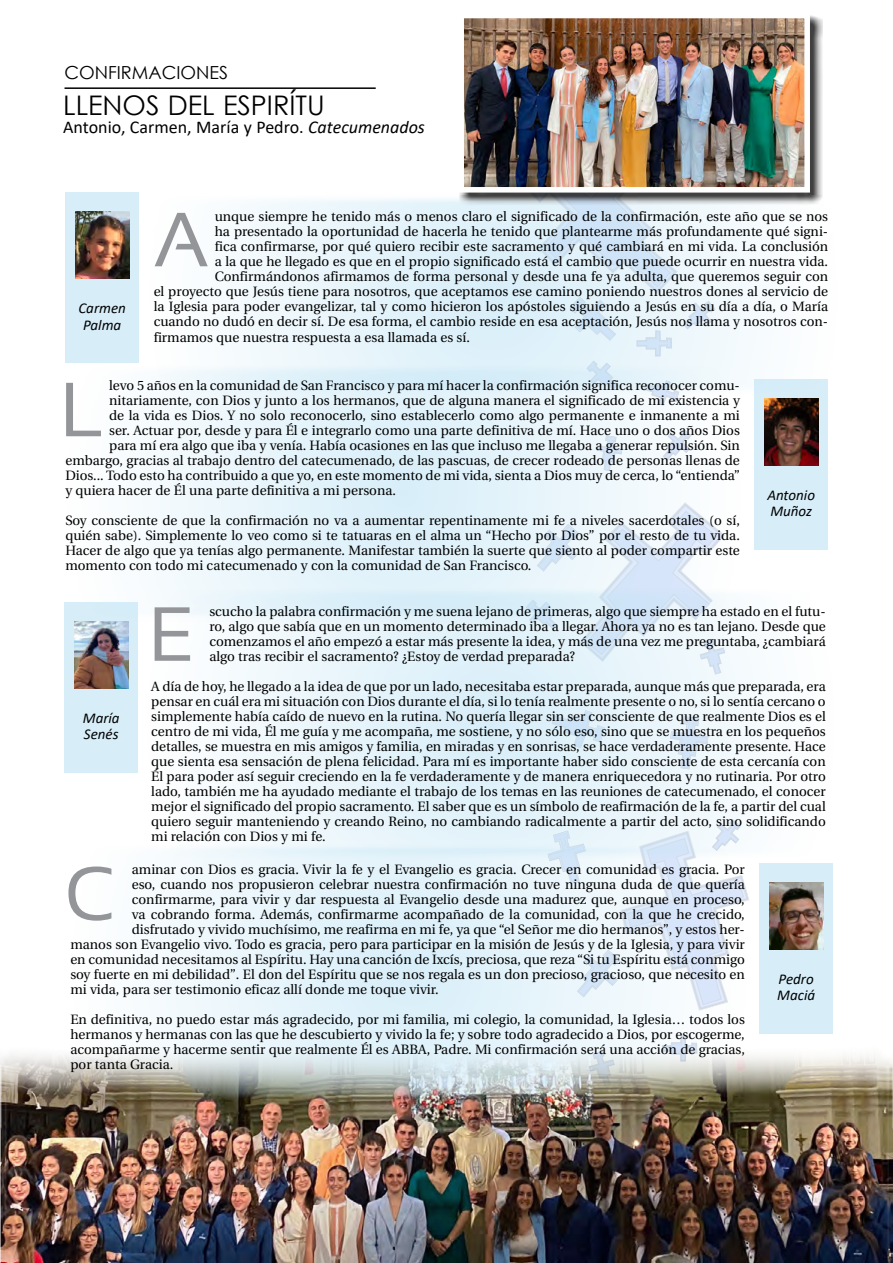
<style>
.page{position:relative;width:893px;height:1263px;background:#fff}
.page>*{position:absolute;margin:0;border:0;box-sizing:border-box;transform-origin:0 0}
.t1{font:76.5px "Sansation";color:#939598}
.t2{font:27px "Century Gothic";color:#000}
.t3{font:18px "Calibri";color:#000}
.t4{font:18px "Century Gothic";color:#000}
.t5{font:italic 15px/16.5px "Calibri";color:#000}
.t6{font:13.5px/15px "Utopia";color:#000;text-align:justify}
.s1{font-style:italic}
</style>
<div class="page">
<img style="left:1px;top:1054px;width:891px;height:209px">
<div style="left:66px;top:193px;width:73px;height:170px;background:#d7eef9"></div>
<svg style="left:235px;top:194px;width:520px;height:201px;fill:#e6f4fb"></svg>
<hr style="left:65px;top:87px;width:311px;height:2px;background:#000">
<img style="left:76px;top:211px;width:54px;height:68px">
<svg style="left:150px;top:364px;width:592px;height:223px;fill:#e7f5fb"></svg>
<div style="left:755px;top:379px;width:73px;height:171px;background:#d7eef9"></div>
<img style="left:765px;top:398px;width:54px;height:68px">
<div style="left:65px;top:602px;width:73px;height:171px;background:#d7eef9"></div>
<svg style="left:167px;top:587px;width:582px;height:256px;fill:#e8f5fb"></svg>
<img style="left:75px;top:621px;width:54px;height:68px">
<svg style="left:70px;top:843px;width:677px;height:258px"></svg>
<div style="left:760px;top:863px;width:73px;height:171px;background:#d7eef9"></div>
<img style="left:770px;top:882px;width:54px;height:68px">
<div style="left:460px;top:14px;width:363px;height:191px;background:#000;opacity:.75"></div>
<img style="left:465px;top:20px;width:338px;height:166px">
<div style="left:458px;top:13px;width:352px;height:180px;border:6px solid #fff"></div>
<h3 class="t4" style="left:65px;top:60px;width:165px">CONFIRMACIONES</h3>
<h2 class="t2" style="left:63px;top:87px;width:263px">LLENOS DEL ESPIRÍTU</h2>
<h3 class="t3" style="left:63px;top:115px;width:363px">Antonio, Carmen, María y Pedro. <span class="s1">Catecumenados</span></h3>
<p class="t5" style="left:78px;top:299px;width:49px;text-align:center">Carmen<br>Palma</p>
<p class="t6" style="left:215px;top:210px;width:615px">unque siempre he tenido más o menos claro el significado de la confirmación, este año que se nos</p>
<p class="t6" style="left:215px;top:225px;width:615px">ha presentado la oportunidad de hacerla he tenido que plantearme más profundamente qué signi-</p>
<p class="t6" style="left:215px;top:240px;width:615px">fica confirmarse, por qué quiero recibir este sacramento y qué cambiará en mi vida. La conclusión</p>
<p class="t6" style="left:215px;top:255px;width:615px">a la que he llegado es que en el propio significado está el cambio que puede ocurrir en nuestra vida.</p>
<p class="t6" style="left:215px;top:270px;width:615px">Confirmándonos afirmamos de forma personal y desde una fe ya adulta, que queremos seguir con</p>
<p class="t6" style="left:154px;top:285px;width:676px">el proyecto que Jesús tiene para nosotros, que aceptamos ese camino poniendo nuestros dones al servicio de</p>
<p class="t6" style="left:154px;top:300px;width:676px">la Iglesia para poder evangelizar, tal y como hicieron los apóstoles siguiendo a Jesús en su día a día, o María</p>
<p class="t6" style="left:154px;top:315px;width:676px">cuando no dudó en decir sí. De esa forma, el cambio reside en esa aceptación, Jesús nos llama y nosotros con-</p>
<p class="t6" style="left:154px;top:330px;width:318px">firmamos que nuestra respuesta a esa llamada es sí.</p>
<h1 class="t1" style="left:154px;top:197px;width:57px">A</h1>
<p class="t6" style="left:109px;top:378px;width:632px">levo 5 años en la comunidad de San Francisco y para mí hacer la confirmación significa reconocer comu-</p>
<p class="t6" style="left:109px;top:393px;width:632px">nitariamente, con Dios y junto a los hermanos, que de alguna manera el significado de mi existencia y</p>
<p class="t6" style="left:109px;top:408px;width:632px">de la vida es Dios. Y no solo reconocerlo, sino establecerlo como algo permanente e inmanente a mi</p>
<p class="t6" style="left:109px;top:423px;width:632px">ser. Actuar por, desde y para Él e integrarlo como una parte definitiva de mí. Hace uno o dos años Dios</p>
<p class="t6" style="left:109px;top:438px;width:632px">para mí era algo que iba y venía. Había ocasiones en las que incluso me llegaba a generar repulsión. Sin</p>
<p class="t6" style="left:65px;top:453px;width:676px">embargo, gracias al trabajo dentro del catecumenado, de las pascuas, de crecer rodeado de personas llenas de</p>
<p class="t6" style="left:65px;top:468px;width:676px">Dios... Todo esto ha contribuido a que yo, en este momento de mi vida, sienta a Dios muy de cerca, lo “entienda”</p>
<p class="t6" style="left:65px;top:483px;width:332px">y quiera hacer de Él una parte definitiva a mi persona.</p>
<p class="t6" style="left:65px;top:513px;width:676px">Soy consciente de que la confirmación no va a aumentar repentinamente mi fe a niveles sacerdotales (o sí, quién sabe). Simplemente lo veo como si te tatuaras en el alma un “Hecho por Dios” por el resto de tu vida.<br>Hacer de algo que ya tenías algo permanente. Manifestar también la suerte que siento al poder compartir este momento con todo mi catecumenado y con la comunidad de San Francisco.</p>
<h1 class="t1" style="left:60px;top:367px;width:45px">L</h1>
<p class="t5" style="left:767px;top:486px;width:49px">Antonio<br>Muñoz</p>
<p class="t5" style="left:83px;top:709px;width:38px">María<br>Senés</p>
<p class="t6" style="left:209px;top:604px;width:618px">scucho la palabra confirmación y me suena lejano de primeras, algo que siempre ha estado en el futu&shy;ro, algo que sabía que en un momento determinado iba a llegar. Ahora ya no es tan lejano. Desde que comenzamos el año empezó a estar más presente la idea, y más de una vez me preguntaba, ¿cambiará algo tras recibir el sacramento? ¿Estoy de verdad preparada?</p>
<p class="t6" style="left:151px;top:679px;width:676px">A día de hoy, he llegado a la idea de que por un lado, necesitaba estar preparada, aunque más que preparada, era pensar en cuál era mi situación con Dios durante el día, si lo tenía realmente presente o no, si lo sentía cercano o simplemente había caído de nuevo en la rutina. No quería llegar sin ser consciente de que realmente Dios es el centro de mi vida, Él me guía y me acompaña, me sostiene, y no sólo eso, sino que se muestra en los pequeños detalles, se muestra en mis amigos y familia, en miradas y en sonrisas, se hace verdaderamente presente. Hace que sienta esa sensación de plena felicidad. Para mí es importante haber sido consciente de esta cercanía con Él para poder así seguir creciendo en la fe verdaderamente y de manera enriquecedora y no rutinaria. Por otro lado, también me ha ayudado mediante el trabajo de los temas en las reuniones de catecumenado, el conocer mejor el significado del propio sacramento. El saber que es un símbolo de reafirmación de la fe, a partir del cual quiero seguir manteniendo y creando Reino, no cambiando radicalmente a partir del acto, sino solidificando mi relación con Dios y mi fe.</p>
<h1 class="t1" style="left:148px;top:591px;width:47px">E</h1>
<p class="t6" style="left:132px;top:862px;width:615px">aminar con Dios es gracia. Vivir la fe y el Evangelio es gracia. Crecer en comunidad es gracia. Por</p>
<p class="t6" style="left:132px;top:877px;width:615px">eso, cuando nos propusieron celebrar nuestra confirmación no tuve ninguna duda de que quería</p>
<p class="t6" style="left:132px;top:892px;width:615px">confirmarme, para vivir y dar respuesta al Evangelio desde una madurez que, aunque en proceso,</p>
<p class="t6" style="left:132px;top:907px;width:615px">va cobrando forma. Además, confirmarme acompañado de la comunidad, con la que he crecido,</p>
<p class="t6" style="left:132px;top:922px;width:615px">disfrutado y vivido muchísimo, me reafirma en mi fe, ya que “el Señor me dio hermanos”, y estos her-</p>
<p class="t6" style="left:70px;top:937px;width:676px">manos son Evangelio vivo. Todo es gracia, pero para participar en la misión de Jesús y de la Iglesia, y para vivir</p>
<p class="t6" style="left:70px;top:952px;width:676px">en comunidad necesitamos al Espíritu. Hay una canción de Ixcís, preciosa, que reza “Si tu Espíritu está conmigo</p>
<p class="t6" style="left:70px;top:967px;width:676px">soy fuerte en mi debilidad”. El don del Espíritu que se nos regala es un don precioso, gracioso, que necesito en</p>
<p class="t6" style="left:70px;top:982px;width:370px">mi vida, para ser testimonio eficaz allí donde me toque vivir.</p>
<p class="t6" style="left:70px;top:1012px;width:676px">En definitiva, no puedo estar más agradecido, por mi familia, mi colegio, la comunidad, la Iglesia… todos los hermanos y hermanas con las que he descubierto y vivido la fe; y sobre todo agradecido a Dios, por escogerme, acompañarme y hacerme sentir que realmente Él es ABBA, Padre. Mi confirmación será una acción de gracias, por tanta Gracia.</p>
<h1 class="t1" style="left:65px;top:851px;width:53px">C</h1>
<p class="t5" style="left:777px;top:970px;width:39px">Pedro<br>Maciá</p>
</div>
